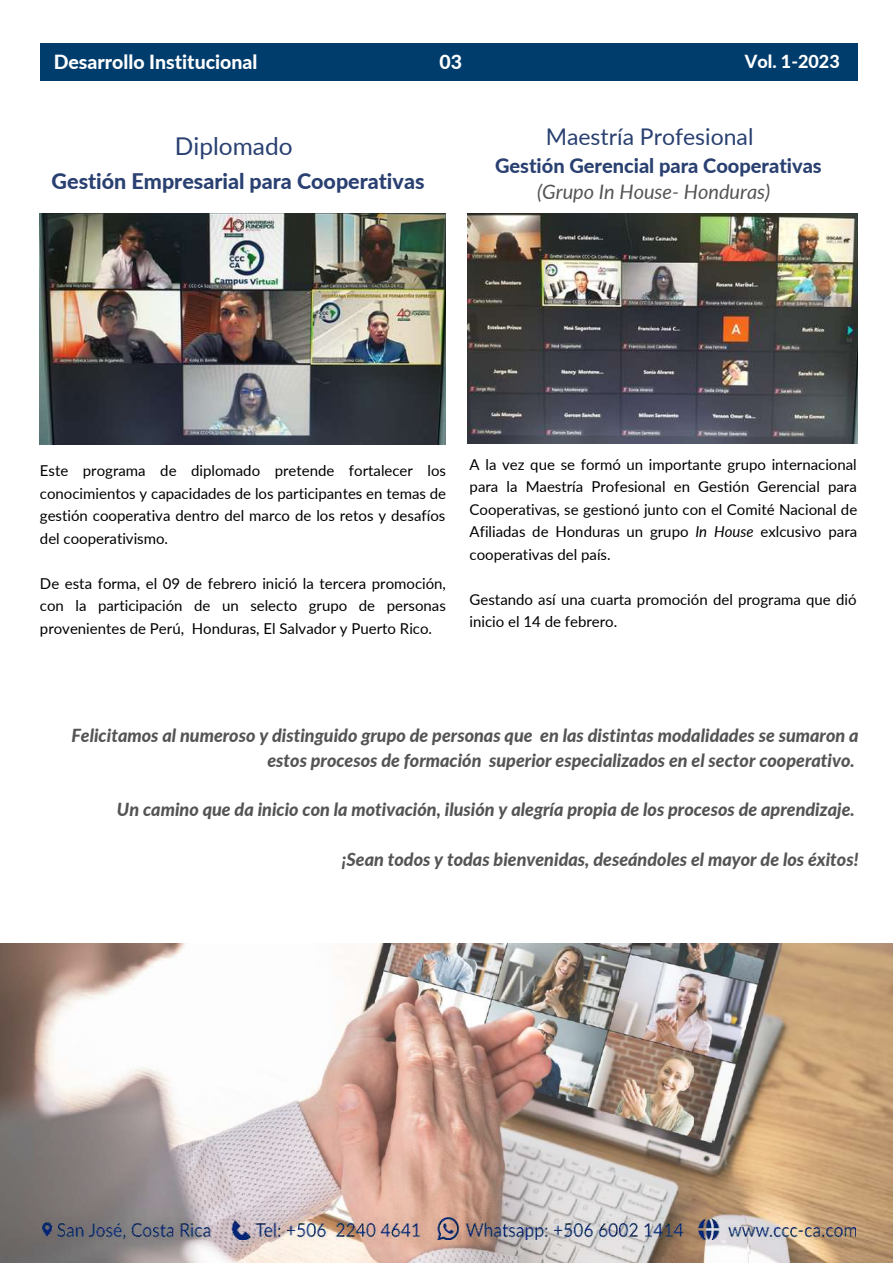
<style>
.page{position:relative;width:893px;height:1264px;background:#fff}
.page>*{position:absolute;margin:0;border:0;box-sizing:border-box;transform-origin:0 0}
.t1{font:24.45px "Lato";color:#294071}
.t2{font:22.95px "Lato";color:#294071}
.t3{font:800 21.45px "Lato";color:#294071}
.t4{font:800 19.95px "Lato";color:#294071}
.t5{font:italic 19.95px "Lato";color:#545454}
.t6{font:800 19.5px "Lato";color:#fff}
.t7{font:italic 800 18px/24.8px "Lato";color:#545454;text-align:right}
.t8{font:800 18px "Lato";color:#fff}
.t9{font:15px/22.5px "Lato";color:#000;text-align:justify}
.s1{font-style:italic}
</style>
<div class="page">
<img style="left:0;top:943px;width:892px;height:319px">
<img style="left:42px;top:1217px;width:813px;height:22px">
<img style="left:40px;top:213px;width:406px;height:231px">
<img style="left:468px;top:213px;width:389px;height:230px">
<div style="left:40px;top:43px;width:817px;height:37px;background:#003d6c"></div>
<h3 class="t6" style="left:54px;top:50px;width:205px">Desarrollo Institucional</h3>
<h3 class="t6" style="left:439px;top:50px;width:24px">03</h3>
<p class="t8" style="left:744px;top:50px;width:97px">Vol. 1-2023</p>
<h1 class="t1" style="left:175px;top:131px;width:119px">Diplomado</h1>
<h3 class="t3" style="left:52px;top:168px;width:374px">Gestión Empresarial para Cooperativas</h3>
<h2 class="t2" style="left:545px;top:122px;width:209px">Maestría Profesional</h2>
<h3 class="t4" style="left:495px;top:153px;width:328px">Gestión Gerencial para Cooperativas</h3>
<h3 class="t5" style="left:537px;top:179px;width:235px">(Grupo In House- Honduras)</h3>
<p class="t9" style="left:40px;top:459px;width:407px">Este programa de diplomado pretende fortalecer los conocimientos y capacidades de los participantes en temas de gestión cooperativa dentro del marco de los retos y desafíos del cooperativismo.</p>
<p class="t9" style="left:40px;top:571px;width:407px">De esta forma, el 09 de febrero inició la tercera promoción, con la participación de un selecto grupo de personas provenientes de Perú, Honduras, El Salvador y Puerto Rico.</p>
<p class="t9" style="left:469px;top:452px;width:389px">A la vez que se formó un importante grupo internacional para la Maestría Profesional en Gestión Gerencial para Cooperativas, se gestionó junto con el Comité Nacional de Afiliadas de Honduras un grupo <span class="s1">In House</span> exlcusivo para cooperativas del país.</p>
<p class="t9" style="left:469px;top:587px;width:388px">Gestando así una cuarta promoción del programa que dió inicio el 14 de febrero.</p>
<p class="t7" style="left:71px;top:722px;width:788px">Felicitamos al numeroso y distinguido grupo de personas que en las distintas modalidades se sumaron a estos procesos de formación superior especializados en el sector cooperativo.</p>
<p class="t7" style="left:117px;top:796px;width:739px">Un camino que da inicio con la motivación, ilusión y alegría propia de los procesos de aprendizaje.</p>
<p class="t7" style="left:342px;top:846px;width:518px">¡Sean todos y todas bienvenidas, deseándoles el mayor de los éxitos!</p>
</div>
